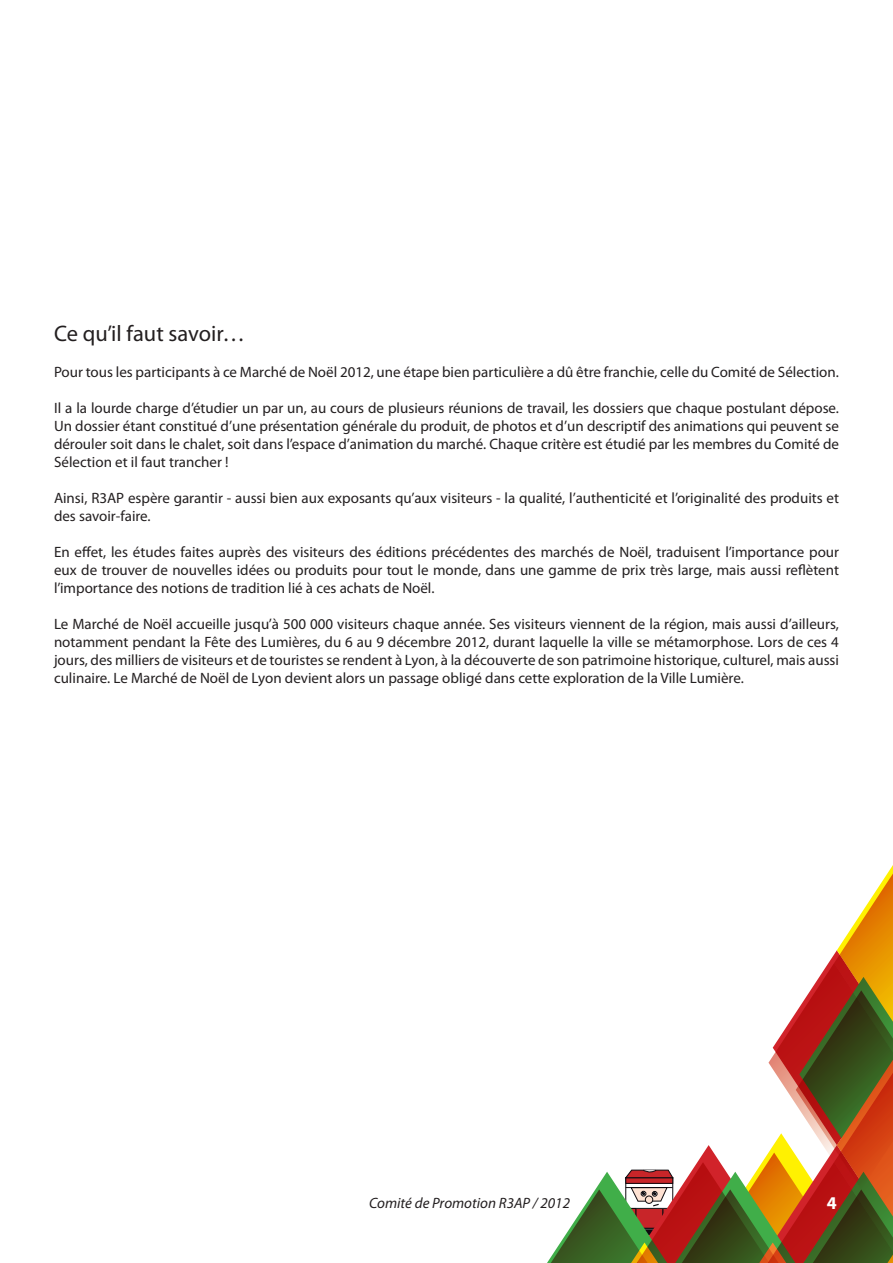
<style>
.page{position:relative;width:893px;height:1263px;background:#fff}
.page>*{position:absolute;margin:0;border:0;box-sizing:border-box;transform-origin:0 0}
.t1{font:22.5px "Myriad Pro";color:#231f20}
.t2{font:700 18px "Myriad Pro";color:#fff}
.t3{font:15px/18px "Myriad Pro";color:#231f20;text-align:justify}
.t4{font:italic 15px "Myriad Pro";color:#231f20}
</style>
<div class="page">
<svg style="left:547px;top:865px;width:346px;height:398px"></svg>
<h1 class="t1" style="left:54px;top:319px;width:193px">Ce qu’il faut savoir…</h1>
<p class="t3" style="left:54px;top:363px;width:786px">Pour tous les participants à ce Marché de Noël 2012, une étape bien particulière a dû être franchie, celle du Comité de Sélection.</p>
<p class="t3" style="left:54px;top:399px;width:786px">Il a la lourde charge d’étudier un par un, au cours de plusieurs réunions de travail, les dossiers que chaque postulant dépose.<br>Un dossier étant constitué d’une présentation générale du produit, de photos et d’un descriptif des animations qui peuvent se dérouler soit dans le chalet, soit dans l’espace d’animation du marché. Chaque critère est étudié par les membres du Comité de Sélection et il faut trancher !</p>
<p class="t3" style="left:54px;top:489px;width:786px">Ainsi, R3AP espère garantir - aussi bien aux exposants qu’aux visiteurs - la qualité, l’authenticité et l’originalité des produits et des savoir-faire.</p>
<p class="t3" style="left:54px;top:543px;width:786px">En effet, les études faites auprès des visiteurs des éditions précédentes des marchés de Noël, traduisent l’importance pour eux de trouver de nouvelles idées ou produits pour tout le monde, dans une gamme de prix très large, mais aussi reflètent l’importance des notions de tradition lié à ces achats de Noël.</p>
<p class="t3" style="left:54px;top:615px;width:787px">Le Marché de Noël accueille jusqu’à 500 000 visiteurs chaque année. Ses visiteurs viennent de la région, mais aussi d’ailleurs, notamment pendant la Fête des Lumières, du 6 au 9 décembre 2012, durant laquelle la ville se métamorphose. Lors de ces 4 jours, des milliers de visiteurs et de touristes se rendent à Lyon, à la découverte de son patrimoine historique, culturel, mais aussi culinaire. Le Marché de Noël de Lyon devient alors un passage obligé dans cette exploration de la Ville Lumière.</p>
<p class="t4" style="left:369px;top:1194px;width:202px">Comité de Promotion R3AP / 2012</p>
<p class="t2" style="left:827px;top:1191px;width:11px">4</p>
</div>
